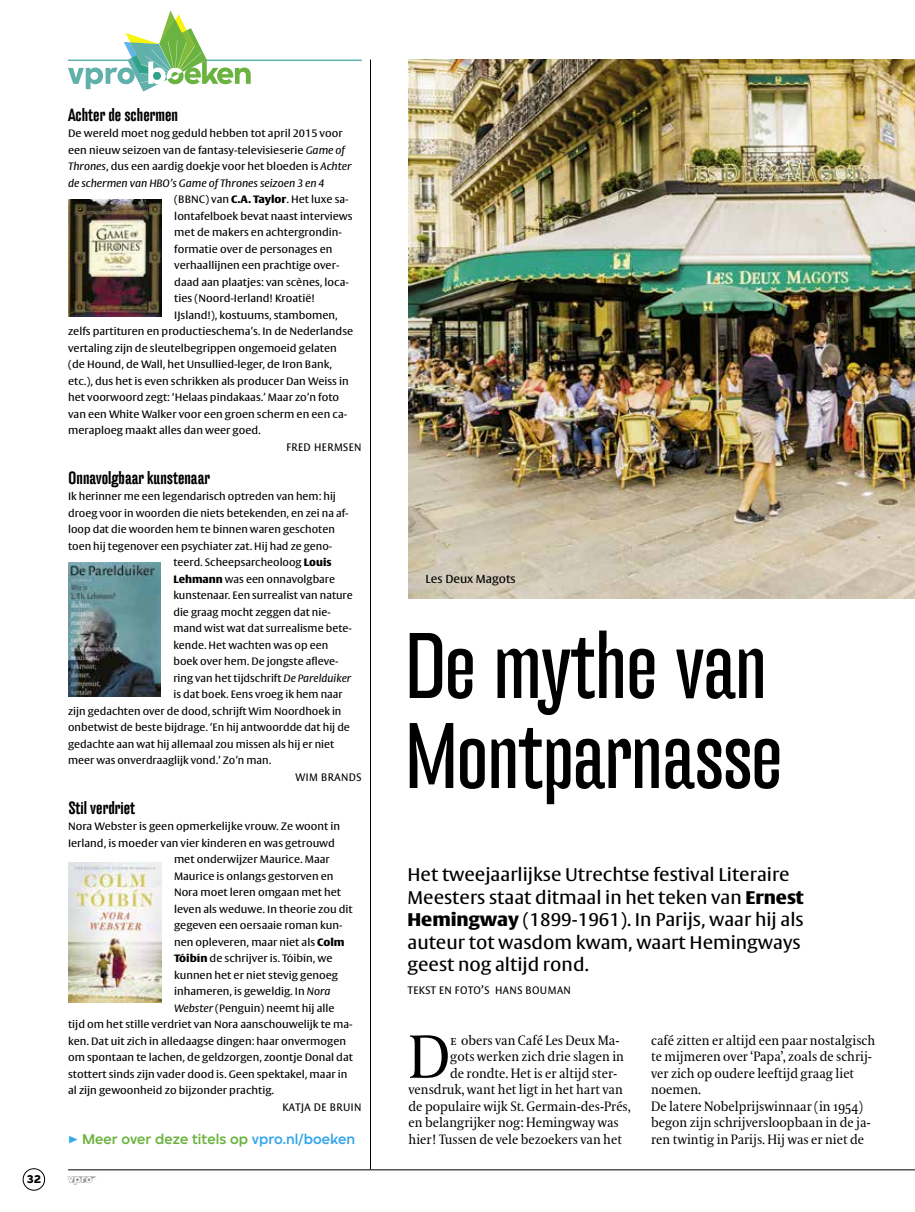
<style>
.page{position:relative;width:915px;height:1212px;background:#fff}
.page>*{position:absolute;margin:0;border:0;box-sizing:border-box;transform-origin:0 0}
.t1{font:90px/90px "Hydra";color:#000}
.t2{font:60.75px "VPRO Coranto";color:#000}
.t3{font:18px/22.5px "VPRO Vesta";color:#000}
.t4{font:500 17.25px "Hydra";color:#000}
.t5{font:700 15px "VPRO Thonik";color:#6bb340}
.t6{font:13.5px/16.5px "VPRO Coranto";color:#000}
.t7{font:13.5px "VPRO Vesta Mini";color:#000}
.t8{font:700 12px "VPRO Thonik";color:#000}
.t9{font:11.4px "VPRO Vesta";color:#000}
.t10{font:10.5px "VPRO Vesta";color:#000}
.t11{font:italic 10.5px "VPRO Vesta";color:#000}
.s1{font-style:italic}
.s2{font-weight:700}
.s3{color:#36a7e9}
.s4{font-family:"VPRO Coranto SC"}
</style>
<div class="page">
<hr style="left:68px;top:1169px;width:846px;height:1px;background:#000">
<hr style="left:68px;top:60px;width:293px;height:1px;background:#60b0ac">
<svg style="left:68px;top:10px;width:183px;height:82px"></svg>
<div style="left:23px;top:1168px;width:22px;height:22px;border:1px solid #000;border-radius:50%"></div>
<img style="left:68px;top:199px;width:93px;height:118px">
<img style="left:69px;top:562px;width:92px;height:134px">
<img style="left:69px;top:862px;width:92px;height:140px">
<img style="left:408px;top:60px;width:506px;height:538px">
<hr style="left:370px;top:60px;width:1px;height:1109px;background:#000">
<p class="t8" style="left:27px;top:1172px;width:16px">32</p>
<h3 class="t4" style="left:68px;top:104px;width:111px">Achter de schermen</h3>
<p class="t10" style="left:68px;top:129px;width:276px">De wereld moet nog geduld hebben tot april 2015 voor</p>
<p class="t10" style="left:68px;top:145px;width:278px">een nieuw seizoen van de fantasy-televisieserie <span class="s1">Game of</span></p>
<p class="t10" style="left:68px;top:162px;width:285px"><span class="s1">Thrones</span>, dus een aardig doekje voor het bloeden is <span class="s1">Achter</span></p>
<p class="t11" style="left:68px;top:178px;width:258px">de schermen van HBO’s Game of Thrones seizoen 3 en 4</p>
<p class="t10" style="left:174px;top:195px;width:176px">(BBNC) van <span class="s2">C.A. Taylor</span>. Het luxe sa-</p>
<p class="t10" style="left:174px;top:211px;width:180px">lontafelboek bevat naast interviews</p>
<p class="t10" style="left:174px;top:228px;width:169px">met de makers en achtergrondin-</p>
<p class="t10" style="left:174px;top:244px;width:160px">formatie over de personages en</p>
<p class="t10" style="left:174px;top:261px;width:166px">verhaallijnen een prachtige over-</p>
<p class="t10" style="left:174px;top:277px;width:176px">daad aan plaatjes: van scènes, loca-</p>
<p class="t10" style="left:174px;top:294px;width:142px">ties (Noord-Ierland! Kroatië!</p>
<p class="t10" style="left:174px;top:310px;width:165px">IJsland!), kostuums, stambomen,</p>
<p class="t10" style="left:68px;top:327px;width:286px">zelfs partituren en productieschema’s. In de Nederlandse</p>
<p class="t10" style="left:68px;top:343px;width:270px">vertaling zijn de sleutelbegrippen ongemoeid gelaten</p>
<p class="t10" style="left:68px;top:360px;width:265px">(de Hound, de Wall, het Unsullied-leger, de Iron Bank,</p>
<p class="t10" style="left:68px;top:376px;width:282px">etc.), dus het is even schrikken als producer Dan Weiss in</p>
<p class="t10" style="left:68px;top:393px;width:272px">het voorwoord zegt: ‘Helaas pindakaas.’ Maar zo’n foto</p>
<p class="t10" style="left:68px;top:409px;width:280px">van een White Walker voor een groen scherm en een ca-</p>
<p class="t10" style="left:68px;top:426px;width:194px">meraploeg maakt alles dan weer goed.</p>
<p class="t7" style="left:286px;top:438px;width:77px">Fred Hermsen</p>
<h3 class="t4" style="left:68px;top:467px;width:143px">Onnavolgbaar kunstenaar</h3>
<p class="t10" style="left:68px;top:492px;width:269px">Ik herinner me een legendarisch optreden van hem: hij</p>
<p class="t10" style="left:68px;top:508px;width:282px">droeg voor in woorden die niets betekenden, en zei na af-</p>
<p class="t10" style="left:68px;top:525px;width:268px">loop dat die woorden hem te binnen waren geschoten</p>
<p class="t10" style="left:68px;top:541px;width:266px">toen hij tegenover een psychiater zat. Hij had ze geno-</p>
<p class="t10" style="left:173px;top:558px;width:159px">teerd. Scheepsarcheoloog <span class="s2">Louis</span></p>
<p class="t10" style="left:173px;top:574px;width:163px"><span class="s2">Lehmann</span> was een onnavolgbare</p>
<p class="t10" style="left:173px;top:591px;width:181px">kunstenaar. Een surrealist van nature</p>
<p class="t10" style="left:173px;top:607px;width:159px">die graag mocht zeggen dat nie-</p>
<p class="t10" style="left:173px;top:624px;width:180px">mand wist wat dat surrealisme bete-</p>
<p class="t10" style="left:173px;top:640px;width:156px">kende. Het wachten was op een</p>
<p class="t10" style="left:173px;top:657px;width:166px">boek over hem. De jongste afleve-</p>
<p class="t10" style="left:173px;top:673px;width:179px">ring van het tijdschrift <span class="s1">De Parelduiker</span></p>
<p class="t10" style="left:173px;top:690px;width:171px">is dat boek. Eens vroeg ik hem naar</p>
<p class="t10" style="left:68px;top:706px;width:275px">zijn gedachten over de dood, schrijft Wim Noordhoek in</p>
<p class="t10" style="left:68px;top:723px;width:283px">onbetwist de beste bijdrage. ‘En hij antwoordde dat hij de</p>
<p class="t10" style="left:68px;top:739px;width:267px">gedachte aan wat hij allemaal zou missen als hij er niet</p>
<p class="t10" style="left:68px;top:756px;width:204px">meer was onverdraaglijk vond.’ Zo’n man.</p>
<p class="t7" style="left:295px;top:768px;width:68px">Wim Brands</p>
<h3 class="t4" style="left:68px;top:797px;width:69px">Stil verdriet</h3>
<p class="t10" style="left:68px;top:822px;width:273px">Nora Webster is geen opmerkelijke vrouw. Ze woont in</p>
<p class="t10" style="left:68px;top:838px;width:268px">Ierland, is moeder van vier kinderen en was getrouwd</p>
<p class="t10" style="left:174px;top:855px;width:157px">met onderwijzer Maurice. Maar</p>
<p class="t10" style="left:174px;top:871px;width:161px">Maurice is onlangs gestorven en</p>
<p class="t10" style="left:174px;top:888px;width:169px">Nora moet leren omgaan met het</p>
<p class="t10" style="left:174px;top:904px;width:180px">leven als weduwe. In theorie zou dit</p>
<p class="t10" style="left:174px;top:921px;width:170px">gegeven een oersaaie roman kun-</p>
<p class="t10" style="left:174px;top:937px;width:172px">nen opleveren, maar niet als <span class="s2">Colm</span></p>
<p class="t10" style="left:174px;top:954px;width:160px"><span class="s2">Tóibín</span> de schrijver is. Tóibín, we</p>
<p class="t10" style="left:174px;top:970px;width:165px">kunnen het er niet stevig genoeg</p>
<p class="t10" style="left:174px;top:987px;width:158px">inhameren, is geweldig. In <span class="s1">Nora</span></p>
<p class="t10" style="left:174px;top:1003px;width:162px"><span class="s1">Webster</span> (Penguin) neemt hij alle</p>
<p class="t10" style="left:68px;top:1020px;width:286px">tijd om het stille verdriet van Nora aanschouwelijk te ma-</p>
<p class="t10" style="left:68px;top:1036px;width:279px">ken. Dat uit zich in alledaagse dingen: haar onvermogen</p>
<p class="t10" style="left:68px;top:1053px;width:286px">om spontaan te lachen, de geldzorgen, zoontje Donal dat</p>
<p class="t10" style="left:68px;top:1069px;width:281px">stottert sinds zijn vader dood is. Geen spektakel, maar in</p>
<p class="t10" style="left:68px;top:1086px;width:207px">al zijn gewoonheid zo bijzonder prachtig.</p>
<p class="t7" style="left:282px;top:1098px;width:81px">Katja de Bruin</p>
<h3 class="t5" style="left:82px;top:1130px;width:274px">Meer over deze titels op <span class="s3">vpro.nl/boeken</span></h3>
<p class="t9" style="left:425px;top:574px;width:92px">Les Deux Magots</p>
<h1 class="t1" style="left:404px;top:622px;width:379px">De mythe van<br>Montparnasse</h1>
<h3 class="t3" style="left:407px;top:865px;width:397px">Het tweejaarlijkse Utrechtse festival Literaire Meesters staat ditmaal in het teken van <span class="s2">Ernest Hemingway</span> (1899-1961). In Parijs, waar hij als auteur tot wasdom kwam, waart Hemingways geest nog altijd rond.</h3>
<p class="t7" style="left:407px;top:981px;width:165px">tekst en foto’s hans bouman</p>
<h2 class="t2" style="left:408px;top:1021px;width:43px">D</h2>
<p class="t6" style="left:450px;top:1032px;width:171px"><span class="s4">e</span> obers van Café Les Deux Ma-</p>
<p class="t6" style="left:450px;top:1048px;width:175px">gots werken zich drie slagen in</p>
<p class="t6" style="left:450px;top:1065px;width:169px">de rondte. Het is er altijd ster-</p>
<p class="t6" style="left:408px;top:1081px;width:216px">vensdruk, want het ligt in het hart van</p>
<p class="t6" style="left:408px;top:1098px;width:224px">de populaire wijk St. Germain-des-Prés,</p>
<p class="t6" style="left:408px;top:1114px;width:212px">en belangrijker nog: Hemingway was</p>
<p class="t6" style="left:408px;top:1131px;width:215px">hier! Tussen de vele bezoekers van het</p>
<p class="t6" style="left:651px;top:1032px;width:225px">café zitten er altijd een paar nostalgisch te mijmeren over ‘Papa’, zoals de schrij&shy;ver zich op oudere leeftijd graag liet noemen.<br>De latere Nobelprijswinnaar (in 1954) begon zijn schrijversloopbaan in de ja&shy;ren twintig in Parijs. Hij was er niet de</p>
</div>
